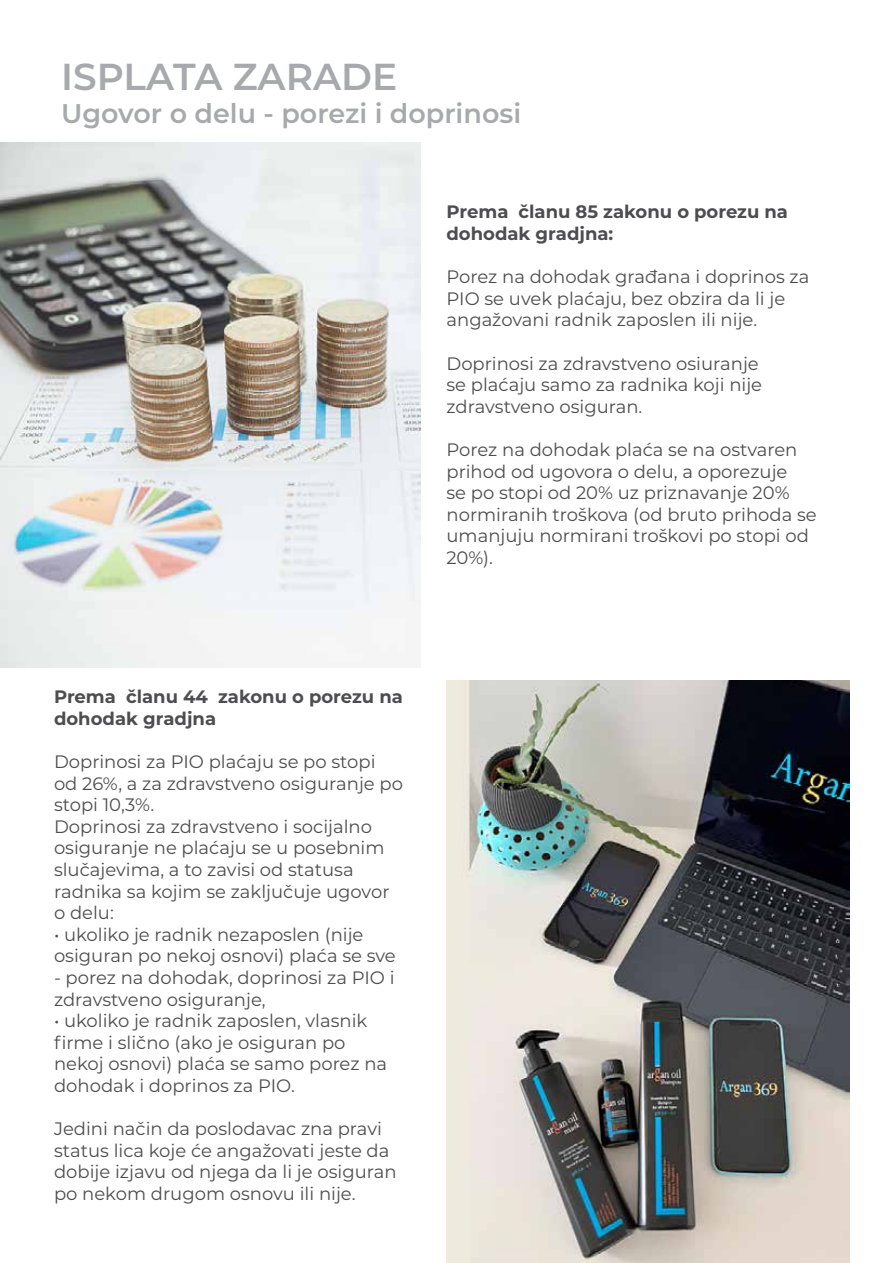
<style>
.page{position:relative;width:893px;height:1263px;background:#fff}
.page>*{position:absolute;margin:0;border:0;box-sizing:border-box;transform-origin:0 0}
.t1{font:600 37.5px "Montserrat";color:#a7a9ac}
.t2{font:600 27px "Montserrat";color:#a7a9ac}
.t3{font:18px/21.6px "Montserrat";color:#4d4d4f}
.t4{font:700 18px/21.6px "Montserrat";color:#4d4d4f}
</style>
<div class="page">
<img style="left:0;top:142px;width:421px;height:526px">
<img style="left:446px;top:680px;width:404px;height:583px">
<h1 class="t1" style="left:61px;top:50px;width:338px">ISPLATA ZARADE</h1>
<h2 class="t2" style="left:61px;top:94px;width:461px">Ugovor o delu - porezi i doprinosi</h2>
<p class="t4" style="left:519px;top:200px;width:271px">članu 85 zakonu o porezu na</p>
<p class="t4" style="left:446px;top:200px;width:168px">Prema<br>dohodak gradjna:</p>
<p class="t3" style="left:446px;top:265px;width:364px">Porez na dohodak građana i doprinos za<br>PIO se uvek plaćaju, bez obzira da jeli angažovani radnik zaposlen ili nije.</p>
<p class="t3" style="left:446px;top:352px;width:317px">Doprinosi za zdravstveno osiuranje se plaćaju samo za radnika koji nije zdravstveno osiguran.</p>
<p class="t3" style="left:446px;top:438px;width:372px">Porez na dohodak plaća se na ostvaren prihod od ugovora o delu a, oporezuje<br>se po stopi od 20% uz priznavanje 20% normiranih troškova (od bruto prihoda se umanjuju normirani troškovi po stopi od<br>20% .(</p>
<p class="t4" style="left:126px;top:685px;width:83px">članu 44</p>
<p class="t4" style="left:218px;top:685px;width:186px">zakonu o porezu na</p>
<p class="t4" style="left:54px;top:685px;width:164px">Prema<br>dohodak gradjna</p>
<p class="t3" style="left:54px;top:750px;width:350px">Doprinosi za PIO plaćaju se po stopi od 26%, a za zdravstveno osiguranje po stopi 10,3%.<br>Doprinosi za zdravstveno i socijalno osiguranje ne plaćaju se u posebnim slučajevima a, to zavisi od statusa radnika sa kojim se zaključuje ugovor o delu:</p>
<p class="t3" style="left:54px;top:923px;width:343px">• ukoliko je radnik nezaposlen (nije osiguran po nekoj osnovi) plaća se sve</p>
<p class="t3" style="left:54px;top:966px;width:342px">- porez na dohodak, doprinosi za PIO i zdravstveno osiguranje,</p>
<p class="t3" style="left:54px;top:1009px;width:335px">• ukoliko je radnik zaposlen, vlasnik firme i slično (ako je osiguran po nekoj osnovi) plaća se samo porez na dohodak i doprinos za PIO.</p>
<p class="t3" style="left:54px;top:1117px;width:344px">Jedini način da poslodavac zna pravi status lica koje će angažovati jeste da dobije izjavu od njega da jeli osiguran po nekom drugom osnovu ili nije.</p>
</div>
